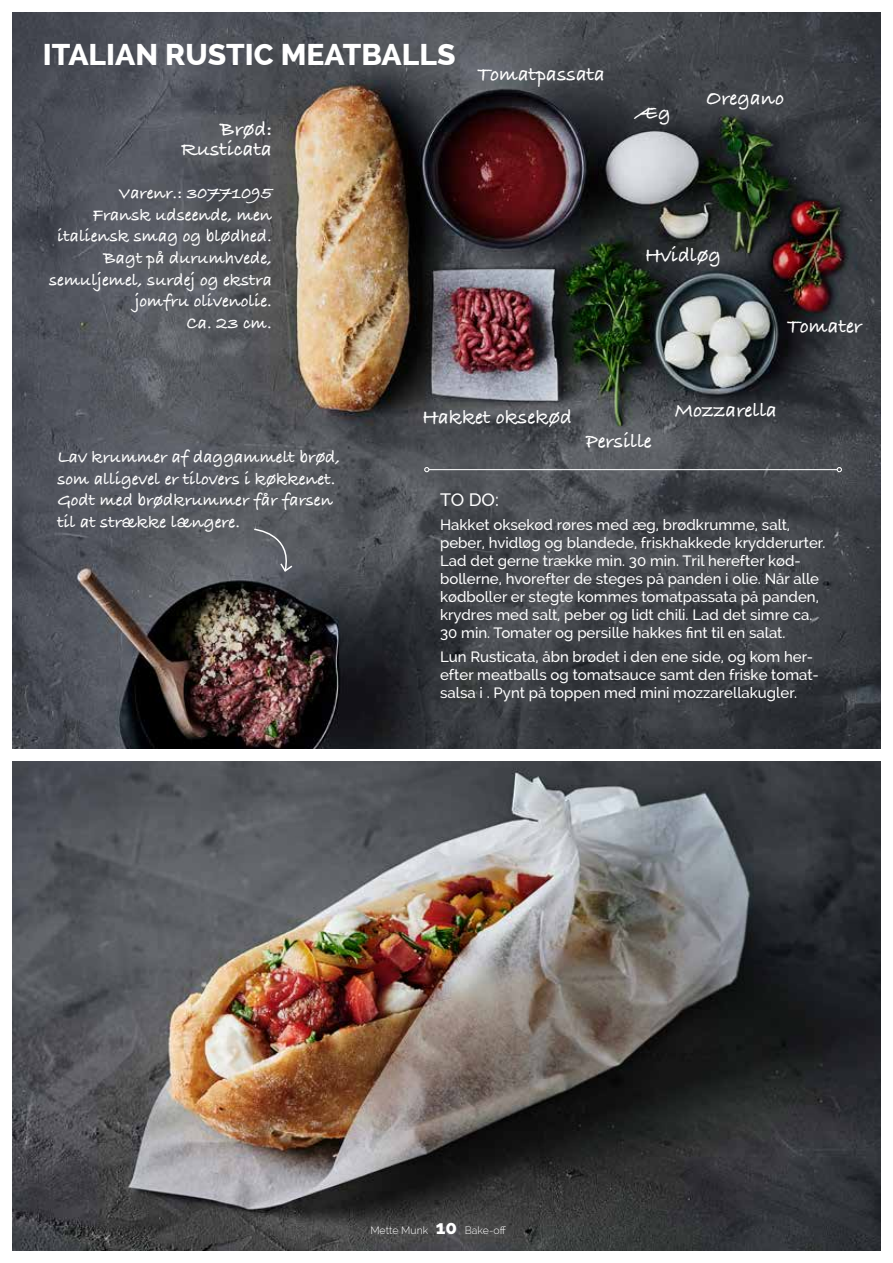
<style>
.page{position:relative;width:893px;height:1263px;background:#fff}
.page>*{position:absolute;margin:0;border:0;box-sizing:border-box;transform-origin:0 0}
.t1{font:800 30px "Raleway";color:#fff}
.t2{font:700 21px/19.5px "Bradley Hand ITCTT";color:#fff;text-align:right}
.t3{font:700 18px/21.6px "Bradley Hand ITCTT";color:#fff}
.t4{font:500 18px "Raleway";color:#fff}
.t5{font:500 15px/18px "Raleway";color:#fff}
.t6{font:300 10.5px "Raleway";color:#fff}
.s1{font-weight:800;font-size:18.9px}
</style>
<div class="page">
<img style="left:13px;top:761px;width:867px;height:489px">
<img style="left:13px;top:13px;width:867px;height:735px">
<hr style="left:429px;top:469px;width:408px;height:1px;background:#fff">
<svg style="left:424px;top:467px;width:5px;height:5px"></svg>
<svg style="left:837px;top:467px;width:5px;height:5px"></svg>
<svg style="left:253px;top:528px;width:41px;height:45px;background:#676a70"></svg>
<h1 class="t1" style="left:43px;top:37px;width:414px">ITALIAN RUSTIC MEATBALLS</h1>
<h2 class="t2" style="left:181px;top:119px;width:92px">Brød:<br>Rusticata</h2>
<p class="t3" style="left:49px;top:182px;width:224px;text-align:right">Varenr.: 30771095<br>Fransk udseende, men italiensk smag og blødhed.<br>Bagt på durumhvede, semuljemel, surdej og ekstra jomfru olivenolie.<br>Ca. 23 cm.</p>
<h2 class="t2" style="left:477px;top:63px;width:129px">Tomatpassata</h2>
<h2 class="t2" style="left:635px;top:103px;width:37px">Æg</h2>
<h2 class="t2" style="left:706px;top:87px;width:79px">Oregano</h2>
<h2 class="t2" style="left:645px;top:244px;width:78px">Hvidløg</h2>
<h2 class="t2" style="left:787px;top:315px;width:77px">Tomater</h2>
<p class="t3" style="left:57px;top:445px;width:284px">Lav krummer af daggammelt brød, som alligevel er tilovers i køkkenet.<br>Godt med brødkrummer får farsen til at strække længere.</p>
<h2 class="t2" style="left:422px;top:406px;width:151px">Hakket oksekød</h2>
<h2 class="t2" style="left:675px;top:399px;width:104px">Mozzarella</h2>
<h2 class="t2" style="left:586px;top:430px;width:68px">Persille</h2>
<p class="t4" style="left:440px;top:489px;width:60px">TO DO:</p>
<p class="t5" style="left:440px;top:516px;width:387px">Hakket oksekød røres med æg, brødkrumme, salt, peber, hvidløg og blandede, friskhakkede krydderurter.<br>Lad det gerne trække min. 30 min. Tril herefter kød&shy;bollerne, hvorefter de steges på panden i olie. Når alle kødboller er stegte kommes tomatpassata på panden, krydres med salt, peber og lidt chili. Lad det simre ca.<br>30 min. Tomater og persille hakkes fint til en salat.</p>
<p class="t5" style="left:440px;top:648px;width:380px">Lun Rusticata, åbn brødet i den ene side, og kom her&shy;efter meatballs og tomatsauce samt den friske tomat&shy;salsa i . Pynt på toppen med mini mozzarellakugler.</p>
<p class="t6" style="left:370px;top:1224px;width:137px">Mette Munk <span class="s1">10</span> Bake-off</p>
<p class="t6" style="left:500px;top:1224px;width:8px">f</p>
</div>
